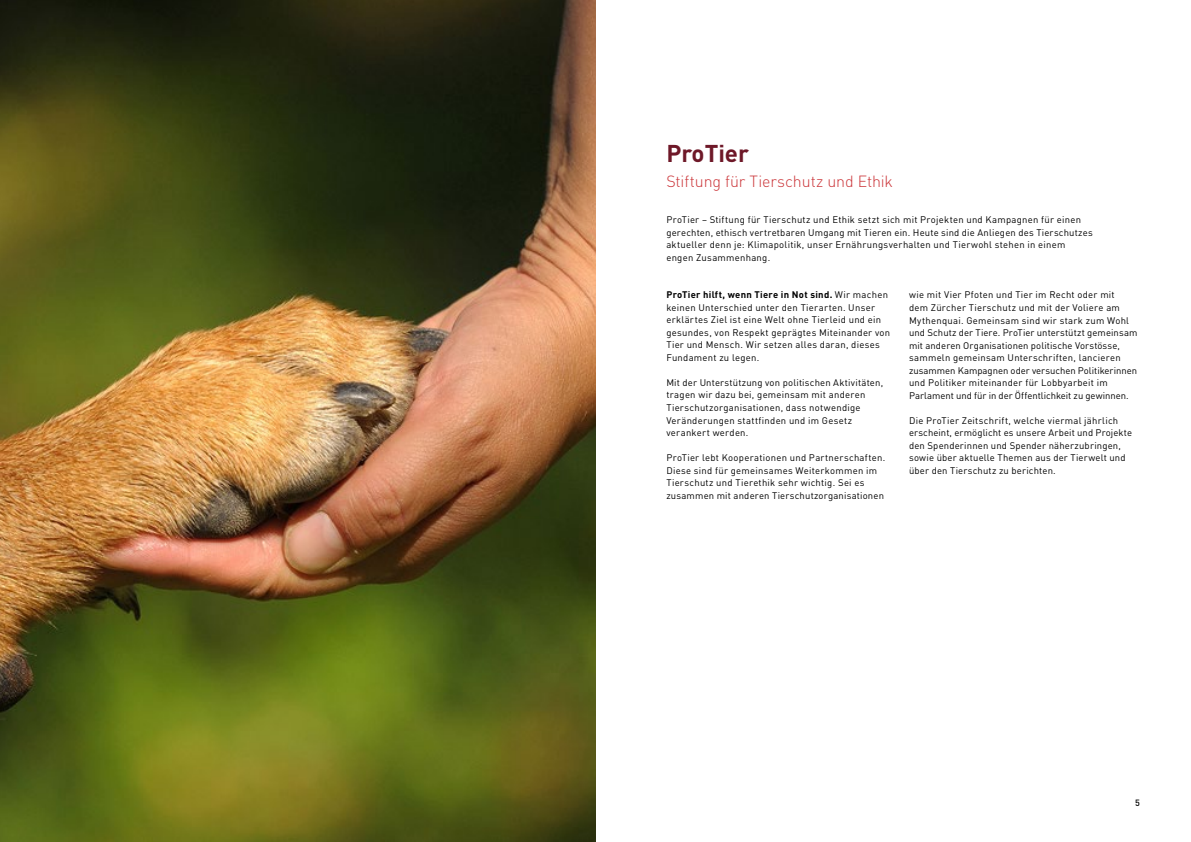
<style>
.page{position:relative;width:1191px;height:842px;background:#fff}
.page>*{position:absolute;margin:0;border:0;box-sizing:border-box;transform-origin:0 0}
.t1{font:700 24px "DIN";color:#6e1828}
.t2{font:300 16px "DIN";letter-spacing:-.01em;color:#cb3539}
.t3{font:9.5px/12.5px "DIN";letter-spacing:.025em;color:#000}
.t4{font:500 9px "DIN";color:#000}
.s1{font-weight:700}
</style>
<div class="page">
<img style="left:0;top:0;width:595px;height:842px">
<h1 class="t1" style="left:666px;top:137px;width:84px">ProTier</h1>
<h2 class="t2" style="left:666px;top:171px;width:228px">Stiftung für Tierschutz und Ethik</h2>
<p class="t3" style="left:666px;top:214px;width:428px">ProTier – Stiftung für Tierschutz und Ethik setzt sich mit Projekten und Kampagnen für einen gerechten, ethisch vertretbaren Umgang mit Tieren ein. Heute sind die Anliegen des Tierschutzes aktueller denn je: Klimapolitik, unser Ernährungsverhalten und Tierwohl stehen in einem engen Zusammenhang.</p>
<p class="t3" style="left:666px;top:289px;width:225px"><span class="s1">ProTier hilft, wenn Tiere in Not sind.</span> Wir machen keinen Unterschied unter den Tierarten. Unser erklärtes Ziel ist eine Welt ohne Tierleid und ein gesundes, von Respekt geprägtes Miteinander von Tier und Mensch. Wir setzen alles daran, dieses Fundament zu legen.</p>
<p class="t3" style="left:666px;top:376px;width:218px">Mit der Unterstützung von politischen Aktivitäten, tragen wir dazu bei, gemeinsam mit anderen Tierschutzorganisationen, dass notwendige Veränderungen stattfinden und im Gesetz verankert werden.</p>
<p class="t3" style="left:666px;top:451px;width:220px">ProTier lebt Kooperationen und Partnerschaften.<br>Diese sind für gemeinsames Weiterkommen im Tierschutz und Tierethik sehr wichtig. Sei es zusammen mit anderen Tierschutzorganisationen</p>
<p class="t3" style="left:909px;top:289px;width:230px">wie mit Vier Pfoten und Tier im Recht oder mit<br>dem Zürcher Tierschutz und mit der Voliere am Mythenquai. Gemeinsam sind wir stark zum Wohl und Schutz der Tiere. ProTier unterstützt gemeinsam mit anderen Organisationen politische Vorstösse, sammeln gemeinsam Unterschriften, lancieren zusammen Kampagnen oder versuchen Politikerinnen und Politiker miteinander für Lobbyarbeit im Parlament und für in der Öffentlichkeit zu gewinnen.</p>
<p class="t3" style="left:909px;top:414px;width:224px">Die ProTier Zeitschrift, welche viermal jährlich erscheint, ermöglicht es unsere Arbeit und Projekte den Spenderinnen und Spender näherzubringen, sowie über aktuelle Themen aus der Tierwelt und über den Tierschutz zu berichten.</p>
<p class="t4" style="left:1135px;top:797px;width:6px">5</p>
</div>
